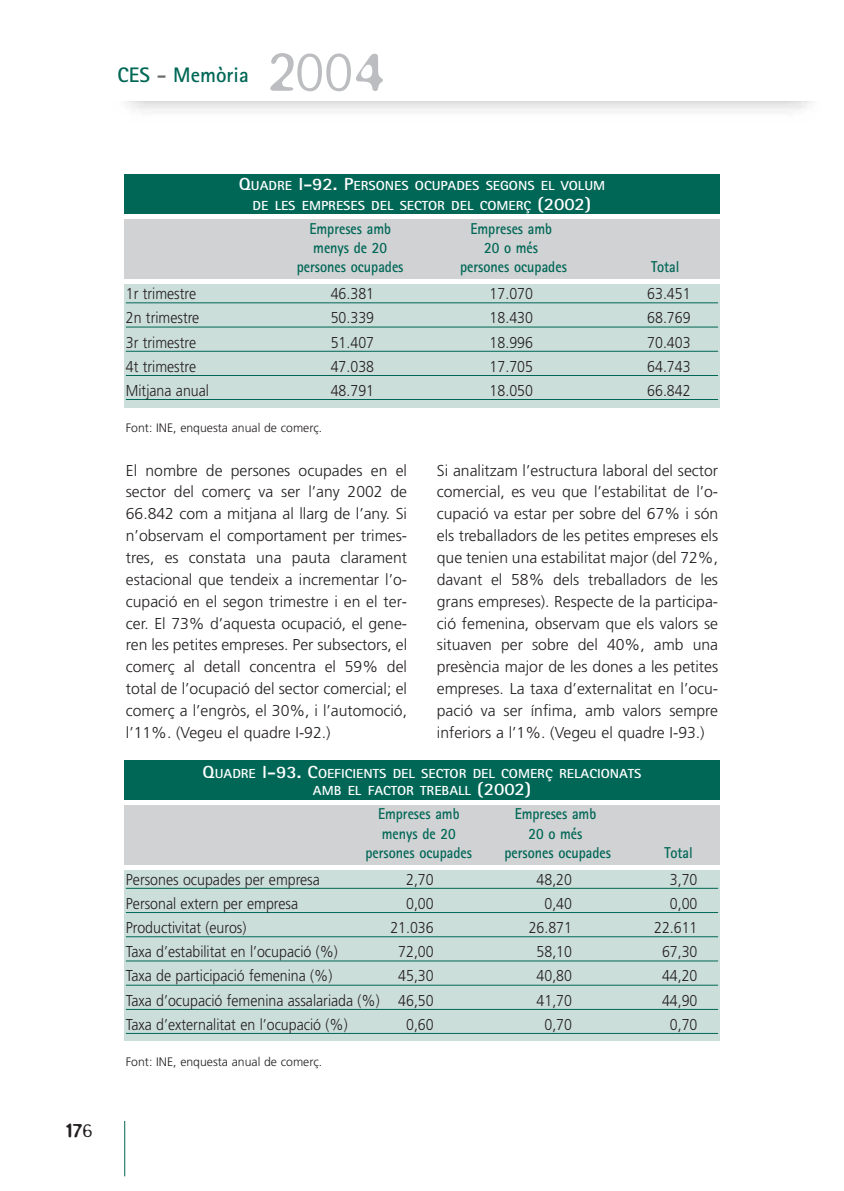
<style>
.page{position:relative;width:844px;height:1191px;background:#fff}
.page>*{position:absolute;margin:0;border:0;box-sizing:border-box;transform-origin:0 0}
.t1{font:300 61.07px "Blur";color:#bcbdc0}
.t2{font:700 21px "Rotis Sans Serif";color:#006756}
.t3{font:300 21px "Blur";color:#231f20}
.t4{font:300 15.75px/21.9px "Frutiger";color:#231f20;text-align:justify}
.t5{font:300 15.75px "Frutiger";color:#231f20;scale:.9 1}
.t6{font:700 15.75px "Rotis Sans Serif";color:#006756;scale:.9 1}
.t7{font:700 13.12px/19.2px "Rotis Sans Serif";color:#fff;text-align:center;scale:1.1 1}
.t8{font:300 12.25px "Frutiger";color:#231f20}
.s1{color:#6c6d70}
.s2{font-size:17.5px}
</style>
<div class="page">
<hr style="left:124px;top:1121px;width:1px;height:55px;background:#006756">
<div style="left:124px;top:174px;width:595px;height:40px;background:#006756"></div>
<div style="left:124px;top:284px;width:595px;height:124px;background:#ccdeda"></div>
<div style="left:124px;top:220px;width:595px;height:59px;background:#d1d2d4"></div>
<hr style="left:126px;top:302px;width:592px;height:1px;background:#006756">
<hr style="left:126px;top:327px;width:592px;height:1px;background:#006756">
<hr style="left:126px;top:351px;width:592px;height:1px;background:#006756">
<hr style="left:126px;top:375px;width:592px;height:1px;background:#006756">
<hr style="left:126px;top:399px;width:592px;height:1px;background:#006756">
<div style="left:124px;top:760px;width:595px;height:39px;background:#006756"></div>
<div style="left:124px;top:869px;width:595px;height:171px;background:#ccdeda"></div>
<div style="left:124px;top:805px;width:595px;height:59px;background:#d1d2d4"></div>
<hr style="left:126px;top:888px;width:592px;height:1px;background:#006756">
<hr style="left:126px;top:912px;width:592px;height:1px;background:#006756">
<hr style="left:126px;top:936px;width:592px;height:1px;background:#006756">
<hr style="left:126px;top:960px;width:592px;height:1px;background:#006756">
<hr style="left:126px;top:985px;width:592px;height:1px;background:#006756">
<hr style="left:126px;top:1009px;width:592px;height:1px;background:#006756">
<hr style="left:126px;top:1033px;width:592px;height:1px;background:#006756">
<h2 class="t2" style="left:117px;top:68px;width:133px">CES <span class="s1">-</span> Memòria</h2>
<h1 class="t1" style="left:267px;top:34px;width:119px">2004</h1>
<h2 class="t3" style="left:66px;top:1117px;width:28px">176</h2>
<p class="t7" style="left:239px;top:178px;width:334px"><span class="s2">Q</span>UADRE <span class="s2">I-92. P</span>ERSONES OCUPADES SEGONS EL VOLUM<br>DE LES EMPRESES DEL SECTOR DEL COMERÇ <span class="s2">(2002)</span></p>
<p class="t6" style="left:309px;top:223px;width:92px">Empreses amb</p>
<p class="t6" style="left:470px;top:223px;width:92px">Empreses amb</p>
<p class="t6" style="left:313px;top:242px;width:83px">menys de 20</p>
<p class="t6" style="left:484px;top:242px;width:61px">20 o més</p>
<p class="t6" style="left:297px;top:261px;width:120px">persones ocupades</p>
<p class="t6" style="left:460px;top:261px;width:120px">persones ocupades</p>
<p class="t6" style="left:651px;top:261px;width:33px">Total</p>
<p class="t5" style="left:126px;top:287px;width:80px">1r trimestre</p>
<p class="t5" style="left:330px;top:287px;width:50px">46.381</p>
<p class="t5" style="left:489px;top:287px;width:50px">17.070</p>
<p class="t5" style="left:647px;top:287px;width:50px">63.451</p>
<p class="t5" style="left:126px;top:311px;width:83px">2n trimestre</p>
<p class="t5" style="left:330px;top:311px;width:50px">50.339</p>
<p class="t5" style="left:489px;top:311px;width:50px">18.430</p>
<p class="t5" style="left:647px;top:311px;width:50px">68.769</p>
<p class="t5" style="left:126px;top:336px;width:80px">3r trimestre</p>
<p class="t5" style="left:330px;top:336px;width:50px">51.407</p>
<p class="t5" style="left:489px;top:336px;width:50px">18.996</p>
<p class="t5" style="left:647px;top:336px;width:50px">70.403</p>
<p class="t5" style="left:126px;top:360px;width:80px">4t trimestre</p>
<p class="t5" style="left:330px;top:360px;width:50px">47.038</p>
<p class="t5" style="left:489px;top:360px;width:50px">17.705</p>
<p class="t5" style="left:647px;top:360px;width:50px">64.743</p>
<p class="t5" style="left:126px;top:384px;width:94px">Mitjana anual</p>
<p class="t5" style="left:330px;top:384px;width:50px">48.791</p>
<p class="t5" style="left:489px;top:384px;width:50px">18.050</p>
<p class="t5" style="left:647px;top:384px;width:50px">66.842</p>
<p class="t8" style="left:126px;top:423px;width:198px">Font: INE, enquesta anual de comerç.</p>
<p class="t4" style="left:126px;top:460px;width:283px">El nombre de persones ocupades en el sector del comerç va ser l’any 2002 de 66.842 com a mitjana al llarg de l’any. Si n’observam el comportament per trimes&shy;tres, es constata una pauta clarament estacional que tendeix a incrementar l’o&shy;cupació en el segon trimestre i en el ter&shy;cer. El 73% d’aquesta ocupació, el gene&shy;ren les petites empreses. Per subsectors, el comerç al detall concentra el 59% del total de l’ocupació del sector comercial; el comerç a l’engròs, el 30%, i l’automoció, l’11%. (Vegeu el quadre I-92.)</p>
<p class="t4" style="left:437px;top:460px;width:283px">Si analitzam l’estructura laboral del sector comercial, es veu que l’estabilitat de l’o&shy;cupació va estar per sobre del 67% i són els treballadors de les petites empreses els que tenien una estabilitat major (del 72%, davant el 58% dels treballadors de les grans empreses). Respecte de la participa&shy;ció femenina, observam que els valors se situaven per sobre del 40%, amb una presència major de les dones a les petites empreses. La taxa d’externalitat en l’ocu&shy;pació va ser ínfima, amb valors sempre inferiors a l’1%. (Vegeu el quadre I-93.)</p>
<p class="t7" style="left:202px;top:765px;width:400px;line-height:17.5px"><span class="s2">Q</span>UADRE <span class="s2">I-93. C</span>OEFICIENTS DEL SECTOR DEL COMERÇ RELACIONATS<br>AMB EL FACTOR TREBALL <span class="s2">(2002)</span></p>
<p class="t6" style="left:378px;top:808px;width:92px">Empreses amb</p>
<p class="t6" style="left:514px;top:808px;width:92px">Empreses amb</p>
<p class="t6" style="left:382px;top:827px;width:83px">menys de 20</p>
<p class="t6" style="left:528px;top:827px;width:61px">20 o més</p>
<p class="t6" style="left:365px;top:847px;width:120px">persones ocupades</p>
<p class="t6" style="left:504px;top:847px;width:120px">persones ocupades</p>
<p class="t6" style="left:664px;top:847px;width:33px">Total</p>
<p class="t5" style="left:126px;top:872px;width:217px">Persones ocupades per empresa</p>
<p class="t5" style="left:406px;top:872px;width:32px">2,70</p>
<p class="t5" style="left:536px;top:872px;width:41px">48,20</p>
<p class="t5" style="left:669px;top:872px;width:32px">3,70</p>
<p class="t5" style="left:126px;top:897px;width:193px">Personal extern per empresa</p>
<p class="t5" style="left:406px;top:897px;width:32px">0,00</p>
<p class="t5" style="left:544px;top:897px;width:32px">0,40</p>
<p class="t5" style="left:669px;top:897px;width:32px">0,00</p>
<p class="t5" style="left:126px;top:921px;width:135px">Productivitat (euros)</p>
<p class="t5" style="left:390px;top:921px;width:50px">21.036</p>
<p class="t5" style="left:528px;top:921px;width:50px">26.871</p>
<p class="t5" style="left:654px;top:921px;width:50px">22.611</p>
<p class="t5" style="left:126px;top:945px;width:237px">Taxa d’estabilitat en l’ocupació (%)</p>
<p class="t5" style="left:398px;top:945px;width:41px">72,00</p>
<p class="t5" style="left:536px;top:945px;width:41px">58,10</p>
<p class="t5" style="left:661px;top:945px;width:41px">67,30</p>
<p class="t5" style="left:126px;top:969px;width:231px">Taxa de participació femenina (%)</p>
<p class="t5" style="left:398px;top:969px;width:41px">45,30</p>
<p class="t5" style="left:536px;top:969px;width:41px">40,80</p>
<p class="t5" style="left:661px;top:969px;width:41px">44,20</p>
<p class="t5" style="left:126px;top:993px;width:343px">Taxa d’ocupació femenina assalariada (%) 46,50</p>
<p class="t5" style="left:536px;top:993px;width:41px">41,70</p>
<p class="t5" style="left:661px;top:993px;width:41px">44,90</p>
<p class="t5" style="left:126px;top:1018px;width:248px">Taxa d’externalitat en l’ocupació (%)</p>
<p class="t5" style="left:406px;top:1018px;width:32px">0,60</p>
<p class="t5" style="left:544px;top:1018px;width:32px">0,70</p>
<p class="t5" style="left:669px;top:1018px;width:32px">0,70</p>
<p class="t8" style="left:126px;top:1057px;width:198px">Font: INE, enquesta anual de comerç.</p>
</div>
